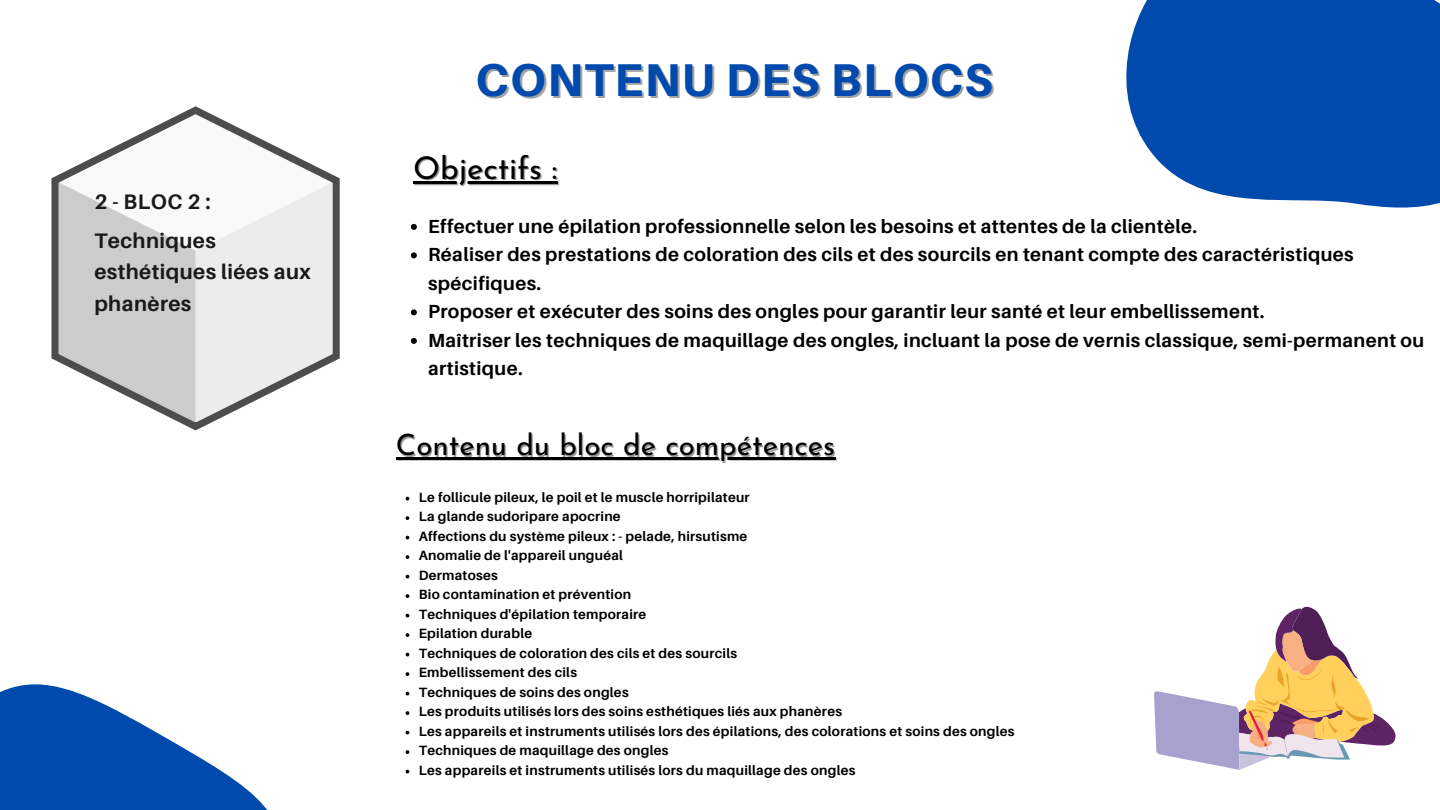
<style>
.page{position:relative;width:1440px;height:810px;background:#fff}
.page>*{position:absolute;margin:0;border:0;box-sizing:border-box;transform-origin:0 0}
.t1{font:800 46px "Aileron";letter-spacing:.03em;color:#004aad}
.t2{font:31.5px "Josefin Sans";color:#000}
.t3{font:29.5px "Josefin Sans";color:#000}
.t4{font:700 21px/39.2px "Aileron";letter-spacing:.02em;color:#191919}
.t5{font:700 19px/28.5px "Aileron";letter-spacing:.02em;color:#000}
.t6{font:700 13.4px/19.5px "Aileron";letter-spacing:.02em;color:#000}
</style>
<div class="page">
<img style="left:0;top:0;width:1440px;height:810px">
<hr style="left:413px;top:181px;width:145px;height:3px;background:#000">
<svg style="left:406px;top:516px;width:3px;height:4px"></svg>
<svg style="left:406px;top:555px;width:3px;height:4px"></svg>
<svg style="left:406px;top:594px;width:3px;height:4px"></svg>
<svg style="left:406px;top:633px;width:3px;height:4px"></svg>
<svg style="left:406px;top:672px;width:3px;height:4px"></svg>
<svg style="left:406px;top:711px;width:3px;height:4px"></svg>
<svg style="left:406px;top:750px;width:3px;height:4px"></svg>
<hr style="left:396px;top:457px;width:439px;height:2px;background:#000">
<svg style="left:51px;top:107px;width:289px;height:324px"></svg>
<svg style="left:411px;top:224px;width:6px;height:6px"></svg>
<svg style="left:411px;top:252px;width:6px;height:6px"></svg>
<svg style="left:411px;top:309px;width:6px;height:6px"></svg>
<svg style="left:411px;top:338px;width:6px;height:6px"></svg>
<h3 class="t4" style="left:94px;top:181px;width:123px">2-BLOC2:<br>Techniques</h3>
<h3 class="t4" style="left:94px;top:256px;width:218px;line-height:31.5px">esthétiques liées aux phanères</h3>
<h1 class="t1" style="left:476px;top:51px;width:519px">CONTENU DES BLOCS</h1>
<h2 class="t2" style="left:413px;top:155px;width:146px">Objectifs :</h2>
<p class="t5" style="left:428px;top:212px;width:998px">Effectuer une épilation professionnelle selon les besoins et attentes de la clientèle.<br>Réaliser des prestations de coloration des cils et des sourcils en tenant compte des caractéristiques spécifiques.<br>Proposer et exécuter des soins des ongles pour garantir leur santé et leur embellissement.<br>Maîtriser les techniques de maquillage des ongles, incluant la pose de vernis classique, semi-permanent ou artistique.</p>
<h3 class="t3" style="left:396px;top:433px;width:441px">Contenu du bloc de compétences</h3>
<p class="t6" style="left:419px;top:487px;width:597px">Le follicule pileux, le poil et le muscle horripilateur<br>La glande sudoripare apocrine<br>Affections du système pileux : - pelade, hirsutisme<br>Anomalie de l'appareil unguéal<br>Dermatoses<br>Bio contamination et prévention<br>Techniques d'épilation temporaire<br>Epilation durable<br>Techniques de coloration des cils et des sourcils<br>Embellissement des cils<br>Techniques de soins des ongles<br>Les produits utilisés lors des soins esthétiques liés aux phanères<br>Les appareils et instruments utilisés lors des épilations, des colorations et soins des ongles Techniques de maquillage des ongles<br>Les appareils et instruments utilisés lors du maquillage des ongles</p>
</div>
